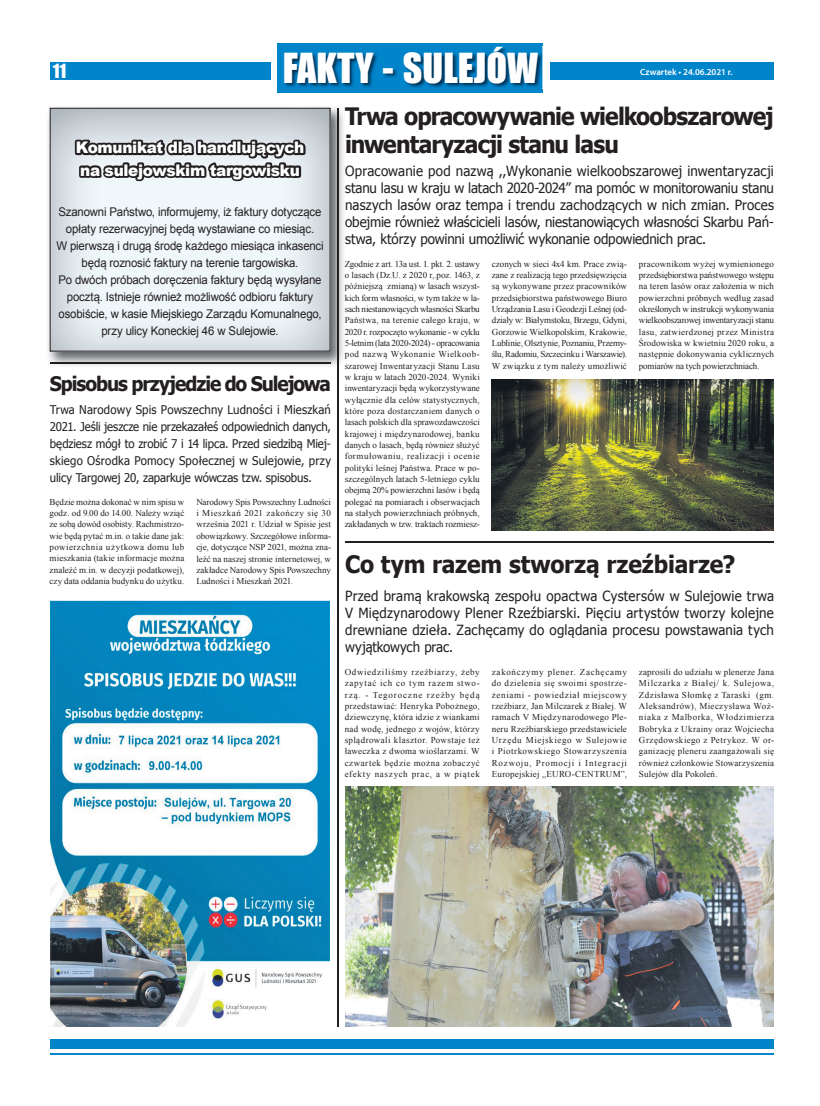
<style>
.page{position:relative;width:820px;height:1106px;background:#fff}
.page>*{position:absolute;margin:0;border:0;box-sizing:border-box;transform-origin:0 0}
.t1{font:38px "Impact";color:#fff}
.t2{font:700 24px/28.3px "Tahoma";letter-spacing:-.03em;color:#231f20;scale:.95 1}
.t3{font:700 24px "Tahoma";letter-spacing:-.005em;color:#231f20;scale:.95 1}
.t4{font:700 20px "Tahoma";letter-spacing:-.055em;color:#231f20;scale:.95 1}
.t5{font:18px "Impact";color:#fff}
.t6{font:900 16px/22.7px "Arial";letter-spacing:-.02em;color:#fff;scale:.95 1}
.t7{font:14px/17px "Tahoma";letter-spacing:-.005em;color:#231f20;text-align:justify;scale:.95 1}
.t8{font:12px/17px "Arial";letter-spacing:-.015em;color:#231f20;text-align:center;scale:.95 1}
.t9{font:12px/17px "Tahoma";letter-spacing:-.005em;color:#231f20;text-align:justify;scale:.95 1}
.t10{font:9px/11.3px "Times New Roman";letter-spacing:.01em;color:#231f20;text-align:justify}
.t11{font:600 9px "Myriad Pro";color:#fff}
</style>
<div class="page">
<div style="left:50px;top:63px;width:723px;height:17px;background:#0085cb"></div>
<hr style="left:50px;top:1052px;width:723px;height:2px;background:#0085cb">
<div style="left:50px;top:1038px;width:723px;height:10px;background:#0085cb"></div>
<div style="left:270px;top:50px;width:279px;height:50px;background:#fff"></div>
<div style="left:277px;top:43px;width:265px;height:50px;background:#0085cb"></div>
<img style="left:542px;top:50px;width:1px;height:38px">
<img style="left:284px;top:47px;width:258px;height:41px">
<img style="left:48px;top:107px;width:296px;height:260px">
<svg style="left:50px;top:108px;width:280px;height:243px"></svg>
<hr style="left:50px;top:363px;width:280px;height:1px;background:#231f20">
<hr style="left:337px;top:108px;width:1px;height:918px;background:#231f20">
<img style="left:491px;top:380px;width:282px;height:150px">
<hr style="left:344px;top:541px;width:429px;height:1px;background:#231f20">
<img style="left:50px;top:600px;width:280px;height:426px">
<img style="left:345px;top:786px;width:427px;height:240px">
<h1 class="t1" style="left:283px;top:39px;width:256px">FAKTY - SULEJÓW</h1>
<h3 class="t5" style="left:53px;top:57px;width:15px">11</h3>
<p class="t11" style="left:640px;top:66px;width:94px">Czwartek • 24.06.2021 r.</p>
<h3 class="t6" style="left:76px;top:136px;width:242px">Komunikat dla handlujących na sulejowskim targowisku</h3>
<p class="t8" style="left:56px;top:203px;width:283px">Szanowni Państwo, informujemy, iż faktury dotyczące opłaty rezerwacyjnej będą wystawiane co miesiąc.<br>W pierwszą i drugą środę każdego miesiąca inkasenci będą roznosić faktury na terenie targowiska.<br>Po dwóch próbach doręczenia faktury będą wysyłane pocztą. Istnieje również możliwość odbioru faktury osobiście, w kasie Miejskiego Zarządu Komunalnego, przy ulicy Koneckiej 46 w Sulejowie.</p>
<h3 class="t4" style="left:50px;top:370px;width:297px">Spisobus przyjedzie do Sulejowa</h3>
<p class="t9" style="left:50px;top:400px;width:297px">Trwa Narodowy Spis Powszechny Ludności i Mieszkań 2021. Jeśli jeszcze nie przekazałeś odpowiednich danych, będziesz mógł to zrobić 7 i 14 lipca. Przed siedzibą Miej&shy;skiego Ośrodka Pomocy Społecznej w Sulejowie, przy ulicy Targowej 20, zaparkuje wówczas tzw. spisobus.</p>
<p class="t10" style="left:50px;top:496px;width:136px">Będzie można dokonać w nim spisu w godz. od 9.00 do 14.00. Należy wziąć ze sobą dowód osobisty. Rachmistrzo&shy;wie będą pytać m.in. o takie dane jak: powierzchnia użytkowa domu lub mieszkania (takie informacje można znaleźć m.in. w decyzji podatkowej), czy data oddania budynku do użytku.</p>
<p class="t10" style="left:196px;top:496px;width:136px">Narodowy Spis Powszechny Ludności i Mieszkań 2021 zakończy się 30 września 2021 r. Udział w Spisie jest obowiązkowy. Szczegółowe informa&shy;cje, dotyczące NSP 2021, można zna&shy;leźć na naszej stronie internetowej, w zakładce Narodowy Spis Powszechny Ludności i Mieszkań 2021.</p>
<h2 class="t2" style="left:345px;top:100px;width:452px">Trwa opracowywanie wielkoobszarowej inwentaryzacji stanu lasu</h2>
<p class="t7" style="left:345px;top:162px;width:452px">Opracowanie pod nazwą ,,Wykonanie wielkoobszarowej inwentaryzacji stanu lasu w kraju w latach 2020-2024” ma pomóc w monitorowaniu stanu naszych lasów oraz tempa i trendu zachodzących w nich zmian. Proces obejmie również właścicieli lasów, niestanowiących własności Skarbu Pań&shy;stwa, którzy powinni umożliwić wykonanie odpowiednich prac.</p>
<p class="t10" style="left:344px;top:258px;width:136px">Zgodnie z art. 13a ust. 1. pkt. 2. ustawy o lasach (Dz.U. z 2020 r,.poz. 1463, z późniejszą zmianą) w lasach wszyst&shy;kich form własności, w tym także w la&shy;sach niestanowiących własności Skarbu Państwa, na terenie całego kraju, w 2020 r. rozpoczęto wykonanie - w cyklu 5-letnim (lata 2020-2024) - opracowania pod nazwą Wykonanie Wielkoob&shy;szarowej Inwentaryzacji Stanu Lasu w kraju w latach 2020-2024. Wyniki inwentaryzacji będą wykorzystywane wyłącznie dla celów statystycznych, które poza dostarczaniem danych o lasach polskich dla sprawozdawczości krajowej i międzynarodowej, banku danych o lasach, będą również służyć formułowaniu, realizacji i ocenie polityki leśnej Państwa. Prace w po&shy;szczególnych latach 5-letniego cyklu obejmą 20% powierzchni lasów i będą polegać na pomiarach i obserwacjach na stałych powierzchniach próbnych, zakładanych w tzw. traktach rozmiesz-</p>
<p class="t10" style="left:491px;top:258px;width:136px">czonych w sieci 4x4 km. Prace zwią&shy;zane z realizacją tego przedsięwzięcia są wykonywane przez pracowników przedsiębiorstwa państwowego Biuro Urządzania Lasu i Geodezji Leśnej (od&shy;działy w: Białymstoku, Brzegu, Gdyni, Gorzowie Wielkopolskim, Krakowie, Lublinie, Olsztynie, Poznaniu, Przemy&shy;ślu, Radomiu, Szczecinku i Warszawie).<br>W związku z tym należy umożliwić</p>
<p class="t10" style="left:638px;top:258px;width:136px">pracownikom wyżej wymienionego przedsiębiorstwa państwowego wstępu na teren lasów oraz założenia w nich powierzchni próbnych według zasad określonych w instrukcji wykonywania wielkoobszarowej inwentaryzacji stanu lasu, zatwierdzonej przez Ministra Środowiska w kwietniu 2020 roku, a następnie dokonywania cyklicznych pomiarów na tych powierzchniach.</p>
<h2 class="t3" style="left:345px;top:547px;width:412px">Co tym razem stworzą rzeźbiarze?</h2>
<h3 class="t7" style="left:345px;top:587px;width:452px">Przed bramą krakowską zespołu opactwa Cystersów w Sulejowie trwa V Międzynarodowy Plener Rzeźbiarski. Pięciu artystów tworzy kolejne drewniane dzieła. Zachęcamy do oglądania procesu powstawania tych wyjątkowych prac.</h3>
<p class="t10" style="left:344px;top:666px;width:136px">Odwiedziliśmy rzeźbiarzy, żeby zapytać ich co tym razem stwo&shy;rzą. - Tegoroczne rzeźby będą przedstawiać: Henryka Pobożnego, dziewczynę, która idzie z wiankami nad wodę, jednego z wojów, którzy splądrowali klasztor. Powstaje też ławeczka z dwoma wioślarzami. W czwartek będzie można zobaczyć efekty naszych prac, a w piątek</p>
<p class="t10" style="left:491px;top:666px;width:136px">zakończymy plener. Zachęcamy do dzielenia się swoimi spostrze&shy;żeniami - powiedział miejscowy rzeźbiarz, Jan Milczarek z Białej. W ramach V Międzynarodowego Ple&shy;neru Rzeźbiarskiego przedstawiciele Urzędu Miejskiego w Sulejowie i Piotrkowskiego Stowarzyszenia Rozwoju, Promocji i Integracji Europejskiej „EURO-CENTRUM”,</p>
<p class="t10" style="left:638px;top:666px;width:136px">zaprosili do udziału w plenerze Jana Milczarka z Białej/ k. Sulejowa, Zdzisława Słomkę z Taraski (gm.<br>Aleksandrów), Mieczysława Woź&shy;niaka z Malborka, Włodzimierza Bobryka z Ukrainy oraz Wojciecha Grzędowskiego z Petrykoz. W or&shy;ganizację pleneru zaangażowali się również członkowie Stowarzyszenia Sulejów dla Pokoleń.</p>
</div>
